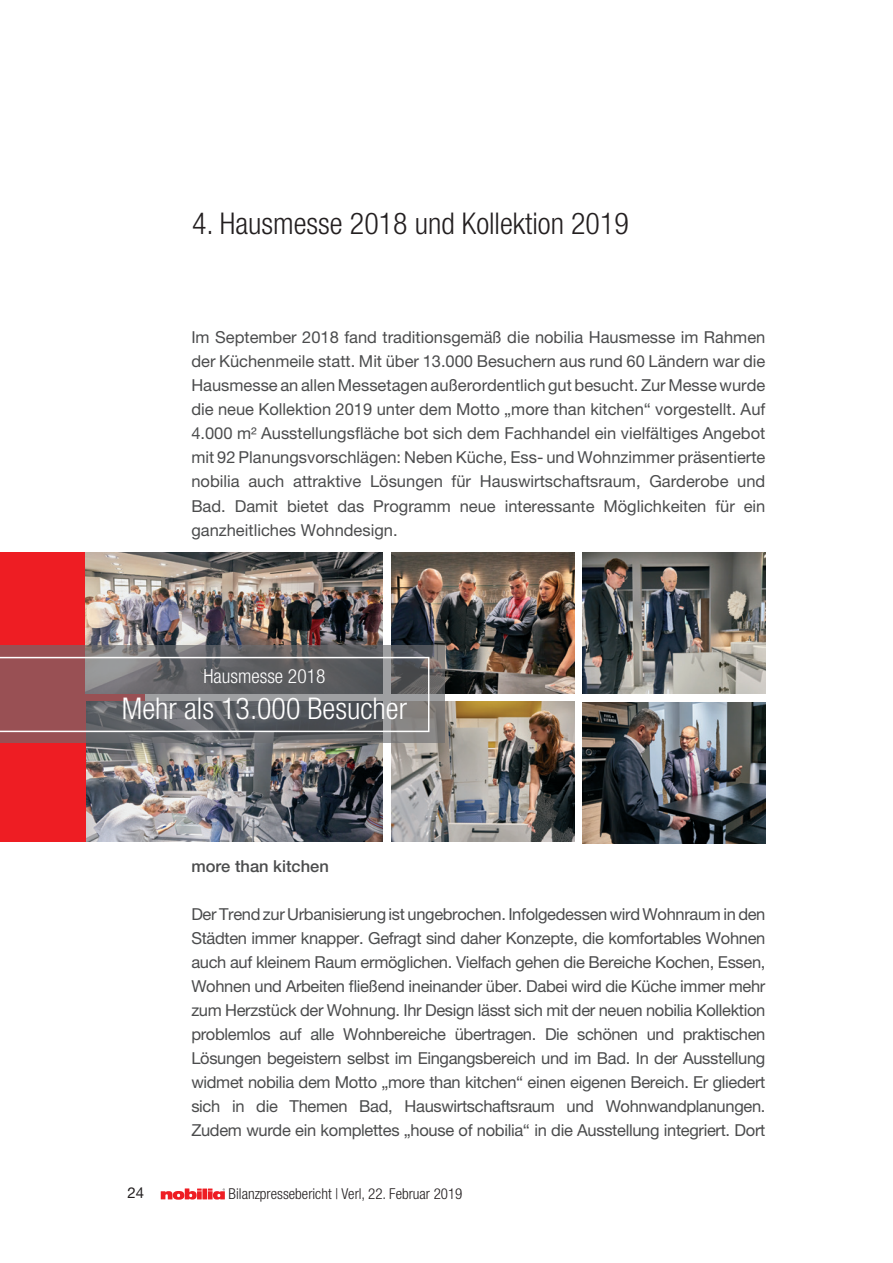
<style>
.page{position:relative;width:893px;height:1263px;background:#fff}
.page>*{position:absolute;margin:0;border:0;box-sizing:border-box;transform-origin:0 0}
.Überschrift_Kapitel{font:300 condensed 30px "Helvetica Neue LT Pro";color:#231f20}
.Mengentext{font:300 condensed 30px "Helvetica Neue LT Pro";color:#fff}
.Mengentext-2{font:300 condensed 19.5px "Helvetica Neue LT Pro";color:#fff}
.Mengentext-3{font:16.5px/24px "Helvetica Neue LT Pro";letter-spacing:-.01em;color:#4b4c4d;text-align:justify}
.Zwischenüberschrift{font:500 16.5px "Helvetica Neue LT Pro";color:#4b4c4d}
.t1{font:300 condensed 15px "Helvetica Neue LT Pro";color:#231f20}
.t2{font:15px "Helvetica Neue LT Pro";color:#231f20}
</style>
<div class="page">
<svg style="left:161px;top:1188px;width:64px;height:12px"></svg>
<div style="left:0;top:553px;width:144px;height:289px;background:#ee1d23"></div>
<img style="left:86px;top:553px;width:296px;height:92px">
<img style="left:86px;top:743px;width:296px;height:99px">
<img style="left:391px;top:553px;width:183px;height:140px">
<img style="left:391px;top:702px;width:183px;height:140px">
<img style="left:583px;top:553px;width:182px;height:140px">
<img style="left:583px;top:703px;width:182px;height:140px">
<svg style="left:0;top:645px;width:444px;height:98px;background:#76696c"></svg>
<svg style="left:0;top:657px;width:429px;height:75px;background:#786a6d"></svg>
<p class="Überschrift_Kapitel" style="left:192px;top:206px;width:438px">4. Hausmesse 2018 und Kollektion 2019</p>
<p class="Mengentext-3" style="left:191px;top:325px;width:576px">Im September 2018 fand traditionsgemäß die nobilia Hausmesse im Rahmen der Küchenmeile statt. Mit über 13.000 Besuchern aus rund 60 Ländern war die Hausmesse an allen Messetagen außerordentlich gut besucht. Zur Messe wurde die neue Kollektion 2019 unter dem Motto „more than kitchen“ vorgestellt. Auf 4.000 m² Ausstellungsfläche bot sich dem Fachhandel ein vielfältiges Angebot mit 92 Planungsvorschlägen: Neben Küche, Ess- und Wohnzimmer präsentierte nobilia auch attraktive Lösungen für Hauswirtschaftsraum, Garderobe und Bad. Damit bietet das Programm neue interessante Möglichkeiten für ein ganzheitliches Wohndesign.</p>
<p class="Mengentext-2" style="left:203px;top:665px;width:123px">Hausmesse 2018</p>
<p class="Mengentext" style="left:122px;top:691px;width:287px">Mehr als 13.000 Besucher</p>
<p class="Zwischenüberschrift" style="left:191px;top:856px;width:139px">more than kitchen</p>
<p class="Mengentext-3" style="left:191px;top:901px;width:576px">Der Trend zur Urbanisierung ist ungebrochen. Infolgedessen wird Wohnraum in den Städten immer knapper. Gefragt sind daher Konzepte, die komfortables Wohnen auch auf kleinem Raum ermöglichen. Vielfach gehen die Bereiche Kochen, Essen, Wohnen und Arbeiten fließend ineinander über. Dabei wird die Küche immer mehr zum Herzstück der Wohnung. Ihr Design lässt sich mit der neuen nobilia Kollektion problemlos auf alle Wohnbereiche übertragen. Die schönen und praktischen Lösungen begeistern selbst im Eingangsbereich und im Bad. In der Ausstellung widmet nobilia dem Motto „more than kitchen“ einen eigenen Bereich. Er gliedert sich in die Themen Bad, Hauswirtschaftsraum und Wohnwandplanungen.<br>Zudem wurde ein komplettes „house of nobilia“ in die Ausstellung integriert. Dort</p>
<p class="t2" style="left:128px;top:1183px;width:18px">24</p>
<p class="t1" style="left:229px;top:1185px;width:235px">Bilanzpressebericht | Verl, 22. Februar 2019</p>
</div>
